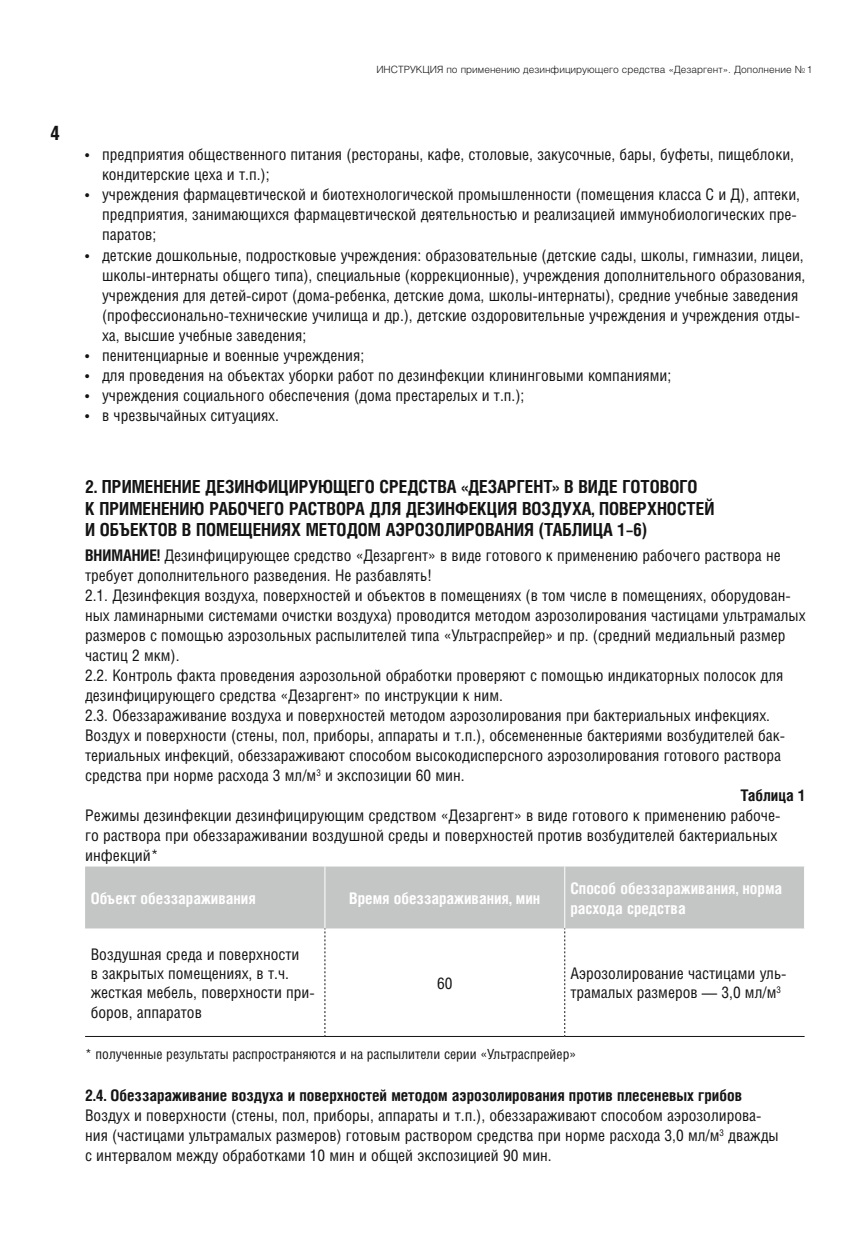
<style>
.page{position:relative;width:868px;height:1248px;background:#fff}
.page>*{position:absolute;margin:0;border:0;box-sizing:border-box;transform-origin:0 0}
.t1{font:700 20px "Helios Cond";color:#131413}
.t2{font:700 18px/21.6px "Helios Cond";color:#131413}
.t3{font:16px/20px "Helios Cond";color:#131413}
.t4{font:700 16px "Helios Cond";color:#131413}
.t5{font:700 16px/19.2px "Helios Cond";color:#fff}
.t6{font:14px "Helios Cond";color:#131413}
.t7{font:300 10px "Helios";color:#131413}
.s1{font-weight:700}
</style>
<div class="page">
<div style="left:85px;top:866px;width:719px;height:62px;background:#c4c5c5"></div>
<hr style="left:324px;top:866px;width:1px;height:62px;background:#fff">
<hr style="left:564px;top:866px;width:1px;height:62px;background:#fff">
<svg style="left:324px;top:928px;width:1px;height:105px"></svg>
<svg style="left:564px;top:928px;width:1px;height:105px"></svg>
<hr style="left:85px;top:1035px;width:240px;height:1px;background:#131413">
<hr style="left:325px;top:1035px;width:239px;height:1px;background:#131413">
<hr style="left:564px;top:1035px;width:240px;height:1px;background:#131413">
<p class="t1" style="left:50px;top:121px;width:11px">4</p>
<p class="t7" style="left:376px;top:63px;width:437px">ИНСТРУКЦИЯ по применению дезинфицирующего средства «Дезаргент». Дополнение №1</p>
<p class="t3" style="left:102px;top:144px;width:693px;text-indent:-17px">• предприятия общественного питания (рестораны, кафе, столовые, закусочные, бары, буфеты, пищеблоки, кондитерские цеха и т.п.);</p>
<p class="t3" style="left:102px;top:184px;width:699px;text-indent:-17px">• учреждения фармацевтической и биотехнологической промышленности (помещения класса С и Д), аптеки, предприятия, занимающихся фармацевтической деятельностью и реализацией иммунобиологических пре&shy;паратов;</p>
<p class="t3" style="left:102px;top:244px;width:704px;text-indent:-17px">• детские дошкольные, подростковые учреждения: образовательные (детские сады, школы, гимназии, лицеи, школы-интернаты общего типа), специальные (коррекционные), учреждения дополнительного образования, учреждения для детей-сирот (дома-ребенка, детские дома, школы-интернаты), средние учебные заведения (профессионально-технические училища и др.), детские оздоровительные учреждения и учреждения отды&shy;ха, высшие учебные заведения;</p>
<p class="t3" style="left:85px;top:344px;width:280px">• пенитенциарные и военные учреждения;</p>
<p class="t3" style="left:85px;top:364px;width:587px">• для проведения на объектах уборки работ по дезинфекции клининговыми компаниями;</p>
<p class="t3" style="left:85px;top:384px;width:441px">• учреждения социального обеспечения (дома престарелых и т.п.);</p>
<p class="t3" style="left:85px;top:404px;width:195px">• в чрезвычайных ситуациях.</p>
<p class="t2" style="left:85px;top:475px;width:630px">2. ПРИМЕНЕНИЕ ДЕЗИНФИЦИРУЮЩЕГО СРЕДСТВА «ДЕЗАРГЕНТ» В ВИДЕ ГОТОВОГО<br>К ПРИМЕНЕНИЮ РАБОЧЕГО РАСТВОРА ДЛЯ ДЕЗИНФЕКЦИЯ ВОЗДУХА, ПОВЕРХНОСТЕЙ<br>И ОБЪЕКТОВ В ПОМЕЩЕНИЯХ МЕТОДОМ АЭРОЗОЛИРОВАНИЯ (ТАБЛИЦА 1–6)</p>
<p class="t3" style="left:85px;top:544px;width:697px"><span class="s1">ВНИМАНИЕ!</span> Дезинфицирующее средство «Дезаргент» в виде готового к применению рабочего раствора не</p>
<p class="t3" style="left:85px;top:564px;width:349px">требует дополнительного разведения. Не разбавлять!</p>
<p class="t3" style="left:85px;top:584px;width:707px">2.1. Дезинфекция воздуха, поверхностей и объектов в помещениях (в том числе в помещениях, оборудован-</p>
<p class="t3" style="left:85px;top:604px;width:722px">ных ламинарными системами очистки воздуха) проводится методом аэрозолирования частицами ультрамалых</p>
<p class="t3" style="left:85px;top:624px;width:702px">размеров с помощью аэрозольных распылителей типа «Ультраспрейер» и пр. (средний медиальный размер</p>
<p class="t3" style="left:85px;top:644px;width:96px">частиц 2 мкм).</p>
<p class="t3" style="left:85px;top:664px;width:699px">2.2. Контроль факта проведения аэрозольной обработки проверяют с помощью индикаторных полосок для</p>
<p class="t3" style="left:85px;top:684px;width:419px">дезинфицирующего средства «Дезаргент» по инструкции к ним.</p>
<p class="t3" style="left:85px;top:704px;width:686px">2.3. Обеззараживание воздуха и поверхностей методом аэрозолирования при бактериальных инфекциях.</p>
<p class="t3" style="left:85px;top:724px;width:701px">Воздух и поверхности (стены, пол, приборы, аппараты и т.п.), обсемененные бактериями возбудителей бак-</p>
<p class="t3" style="left:85px;top:744px;width:697px">териальных инфекций, обеззараживают способом высокодисперсного аэрозолирования готового раствора</p>
<p class="t3" style="left:85px;top:764px;width:381px">средства при норме расхода 3 мл/м<sup>3</sup> и экспозиции 60 мин.</p>
<p class="t4" style="left:740px;top:785px;width:67px">Таблица 1</p>
<p class="t3" style="left:85px;top:804px;width:697px">Режимы дезинфекции дезинфицирующим средством «Дезаргент» в виде готового к применению рабоче&shy;го раствора при обеззараживании воздушной среды и поверхностей против возбудителей бактериальных инфекций*</p>
<p class="t5" style="left:91px;top:888px;width:166px">Объект обеззараживания</p>
<p class="t5" style="left:349px;top:888px;width:192px">Время обеззараживания, мин</p>
<p class="t5" style="left:570px;top:878px;width:213px">Способ обеззараживания, норма расхода средства</p>
<p class="t3" style="left:91px;top:944px;width:225px;line-height:19.2px">Воздушная среда и поверхности<br>в закрытых помещениях, в т.ч. жесткая мебель, поверхности при&shy;боров, аппаратов</p>
<p class="t3" style="left:437px;top:972px;width:17px">60</p>
<p class="t3" style="left:570px;top:963px;width:218px;line-height:19.2px">Аэрозолирование частицами уль&shy;трамалых размеров — 3,0 мл/м<sup>3</sup></p>
<p class="t6" style="left:85px;top:1045px;width:492px">* полученные результаты распространяются и на распылители серии «Ультраспрейер»</p>
<p class="t4" style="left:85px;top:1085px;width:658px">2.4. Обеззараживание воздуха и поверхностей методом аэрозолирования против плесеневых грибов</p>
<p class="t3" style="left:85px;top:1104px;width:695px">Воздух и поверхности (стены, пол, приборы, аппараты и т.п.), обеззараживают способом аэрозолирова&shy;ния (частицами ультрамалых размеров) готовым раствором средства при норме расхода 3,0 мл/м<sup>3</sup> дважды с интервалом между обработками 10 мин и общей экспозицией 90 мин.</p>
</div>
